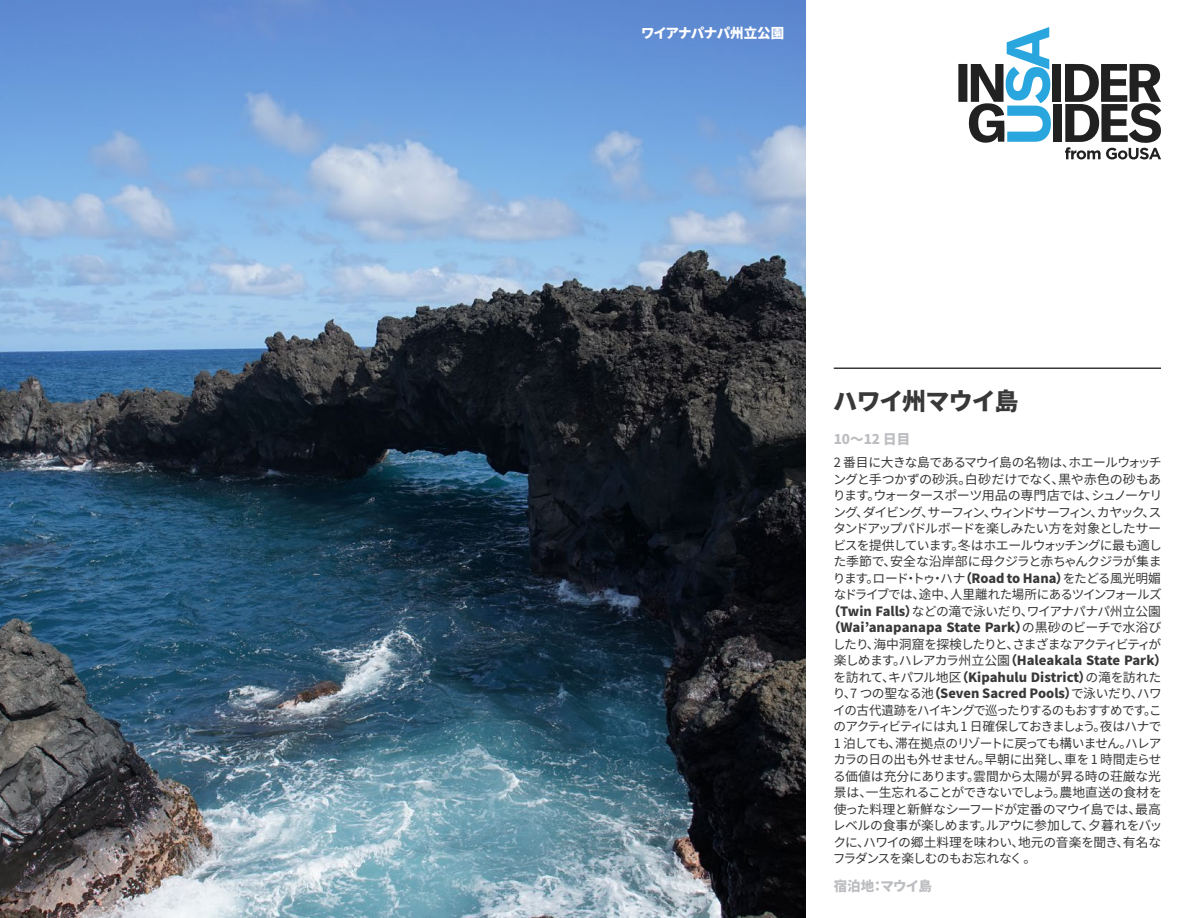
<style>
.page{position:relative;width:1188px;height:918px;background:#fff}
.page>*{position:absolute;margin:0;border:0;box-sizing:border-box;transform-origin:0 0}
.Section_Title{font:900 24px "Noto Sans CJ Kjp";letter-spacing:-.04em;color:#383839}
.Accommodation{font:900 13.5px "Noto Sans CJ Kjp";color:#bcbdc0}
.Photo_Caption{font:900 13.5px "Noto Sans CJ Kjp";letter-spacing:-.04em;color:#fff}
.t1{font:12.75px "Noto Sans CJ Kjp";letter-spacing:-.055em;color:#383839}
.t2{font:900 12.75px "Noto Sans CJ Kjp";color:#383839}
.t3{font:12.75px "Noto Sans CJ Kjp";letter-spacing:-.08em;color:#383839}
.t4{font:12.75px "Noto Sans CJ Kjp";letter-spacing:-.015em;color:#383839}
.t5{font:12.75px "Noto Sans CJ Kjp";letter-spacing:-.125em;color:#383839}
.t6{font:12.75px "Noto Sans CJ Kjp";letter-spacing:-.095em;color:#383839}
.t7{font:12.75px "Noto Sans CJ Kjp";letter-spacing:-.02em;color:#383839}
.t8{font:12.75px "Noto Sans CJ Kjp";letter-spacing:-.035em;color:#383839}
.t9{font:12.75px "Noto Sans CJ Kjp";letter-spacing:-.025em;color:#383839}
.t10{font:12.75px "Noto Sans CJ Kjp";letter-spacing:-.03em;color:#383839}
.s1{font-weight:900}
.s2{font-weight:400}
</style>
<div class="page">
<img style="left:0;top:0;width:806px;height:918px">
<hr style="left:834px;top:368px;width:327px;height:1px;background:#383839">
<svg style="left:958px;top:27px;width:93px;height:116px"></svg>
<div style="left:1053px;top:64px;width:8px;height:38px;background:#212121"></div>
<div style="left:1053px;top:104px;width:8px;height:38px;background:#212121"></div>
<svg style="left:1065px;top:64px;width:96px;height:95px"></svg>
<p class="Photo_Caption" style="left:641px;top:25px;width:145px">ワイアナパナパ州立公園</p>
<p class="Section_Title" style="left:833px;top:387px;width:187px">ハワイ州マウイ島</p>
<p class="Accommodation" style="left:834px;top:431px;width:78px">10～12 日目</p>
<p class="t1" style="left:834px;top:455px;width:329px">2 番目に大きな島であるマウイ島の名物は、ホエールウォッチ</p>
<p class="t9" style="left:833px;top:472px;width:330px">ングと手つかずの砂浜。白砂だけでなく、黒や赤色の砂もあ</p>
<p class="t1" style="left:833px;top:488px;width:331px">ります。ウォータースポーツ用品の専門店では、シュノーケリ</p>
<p class="t5" style="left:833px;top:505px;width:330px">ング、ダイビング、サーフィン、ウィンドサーフィン、カヤック、ス</p>
<p class="t1" style="left:833px;top:521px;width:329px">タンドアップパドルボードを楽しみたい方を対象としたサー</p>
<p class="t1" style="left:833px;top:538px;width:330px">ビスを提供しています。冬はホエールウォッチングに最も適し</p>
<p class="t10" style="left:833px;top:554px;width:330px">た季節で、安全な沿岸部に母クジラと赤ちゃんクジラが集ま</p>
<p class="t1" style="left:833px;top:571px;width:330px">ります。ロード・トゥ・ハナ<span class="s1">（Road to Hana）</span>をたどる風光明媚</p>
<p class="t1" style="left:834px;top:587px;width:329px">なドライブでは、途中、人里離れた場所にあるツインフォールズ</p>
<p class="t1" style="left:828px;top:604px;width:335px"><span class="s1">（Twin Falls）</span>などの滝で泳いだり、ワイアナパナパ州立公園</p>
<p class="t2" style="left:828px;top:620px;width:335px">（Wai’anapanapa State Park）<span class="s2">の黒砂のビーチで水浴び</span></p>
<p class="t3" style="left:833px;top:637px;width:330px">したり、海中洞窟を探検したりと、さまざまなアクティビティが</p>
<p class="t2" style="left:834px;top:653px;width:335px"><span class="s2">楽しめます。ハレアカラ州立公園</span>（Haleakala State Park）</p>
<p class="t2" style="left:834px;top:670px;width:329px"><span class="s2">を訪れて、キパフル地区</span>（Kipahulu District）<span class="s2">の滝を訪れた</span></p>
<p class="t2" style="left:833px;top:686px;width:330px"><span class="s2">り、7 つの聖なる池</span>（Seven Sacred Pools）<span class="s2">で泳いだり、ハワ</span></p>
<p class="t3" style="left:833px;top:703px;width:330px">イの古代遺跡をハイキングで巡ったりするのもおすすめです。こ</p>
<p class="t6" style="left:834px;top:719px;width:329px">のアクティビティには丸 1 日確保しておきましょう。夜はハナで</p>
<p class="t3" style="left:834px;top:736px;width:329px">1 泊しても、滞在拠点のリゾートに戻っても構いません。ハレア</p>
<p class="t7" style="left:833px;top:752px;width:330px">カラの日の出も外せません。早朝に出発し、車を 1 時間走らせ</p>
<p class="t4" style="left:833px;top:769px;width:329px">る価値は充分にあります。雲間から太陽が昇る時の荘厳な光</p>
<p class="t8" style="left:834px;top:785px;width:330px">景は、一生忘れることができないでしょう。農地直送の食材を</p>
<p class="t1" style="left:834px;top:802px;width:329px">使った料理と新鮮なシーフードが定番のマウイ島では、最高</p>
<p class="t1" style="left:833px;top:818px;width:331px">レベルの食事が楽しめます。ルアウに参加して、夕暮れをバッ</p>
<p class="t4" style="left:833px;top:835px;width:329px">クに、ハワイの郷土料理を味わい、地元の音楽を聞き、有名な</p>
<p class="t1" style="left:833px;top:851px;width:205px">フラダンスを楽しむのもお忘れなく 。</p>
<p class="Accommodation" style="left:834px;top:878px;width:100px">宿泊地：マウイ島</p>
</div>
